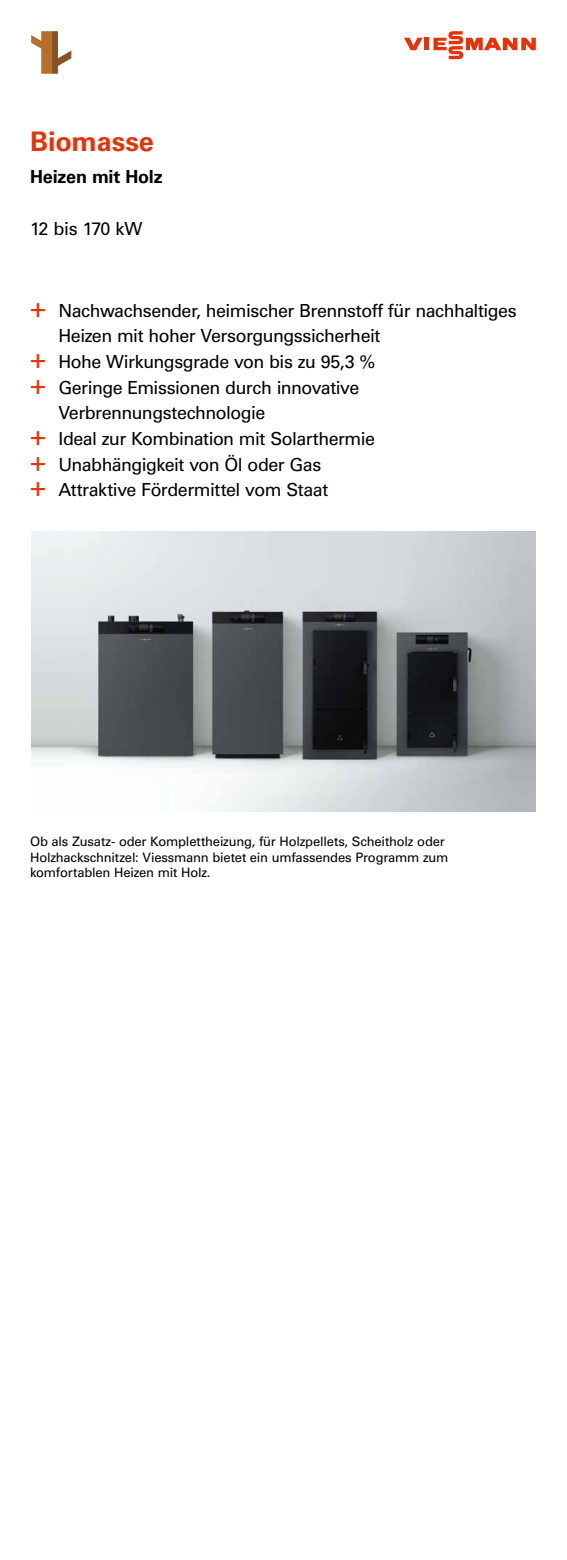
<style>
.page{position:relative;width:567px;height:1560px;background:#fff}
.page>*{position:absolute;margin:0;border:0;box-sizing:border-box;transform-origin:0 0}
.t1{font:700 27px "Univers LTCYR 65";letter-spacing:-.005em;color:#e93108}
.t2{font:18px "Univers LTCYR 55 Roman";letter-spacing:-.03em;color:#000}
.t3{font:700 18px "Univers LTCYR 65";letter-spacing:-.01em;color:#000}
.t4{font:13px/15.6px "Univers LTCYR 55 Roman";letter-spacing:-.015em;color:#000}
.s1{font-size:27.5px;color:#e93108}
</style>
<div class="page">
<hr style="left:425px;top:38px;width:4px;height:12px;background:#e93108">
<svg style="left:404px;top:38px;width:19px;height:12px"></svg>
<svg style="left:433px;top:31px;width:103px;height:28px"></svg>
<svg style="left:31px;top:31px;width:40px;height:43px"></svg>
<img style="left:31px;top:531px;width:505px;height:280px">
<h1 class="t1" style="left:30px;top:123px;width:125px">Biomasse</h1>
<p class="t3" style="left:30px;top:164px;width:134px">Heizen mit Holz</p>
<p class="t2" style="left:30px;top:216px;width:114px">12 bis 170 kW</p>
<p class="t2" style="left:30px;top:298px;width:488px"><span class="s1">+</span> Nachwachsender, heimischer Brennstoff für nachhaltiges</p>
<p class="t2" style="left:59px;top:323px;width:323px">Heizen mit hoher Versorgungssicherheit</p>
<p class="t2" style="left:30px;top:349px;width:347px"><span class="s1">+</span> Hohe Wirkungsgrade von bis zu 95,3 %</p>
<p class="t2" style="left:30px;top:375px;width:331px"><span class="s1">+</span> Geringe Emissionen durch innovative</p>
<p class="t2" style="left:59px;top:400px;width:208px">Verbrennungstechnologie</p>
<p class="t2" style="left:30px;top:426px;width:346px"><span class="s1">+</span> Ideal zur Kombination mit Solarthermie</p>
<p class="t2" style="left:30px;top:452px;width:293px"><span class="s1">+</span> Unabhängigkeit von Öl oder Gas</p>
<p class="t2" style="left:30px;top:477px;width:300px"><span class="s1">+</span> Attraktive Fördermittel vom Staat</p>
<p class="t4" style="left:30px;top:833px;width:420px">Ob als Zusatz- oder Komplettheizung, für Holzpellets, Scheitholz oder<br>Holzhackschnitzel: Viessmann bietet ein umfassendes Programm zum komfortablen Heizen mit Holz.</p>
</div>
